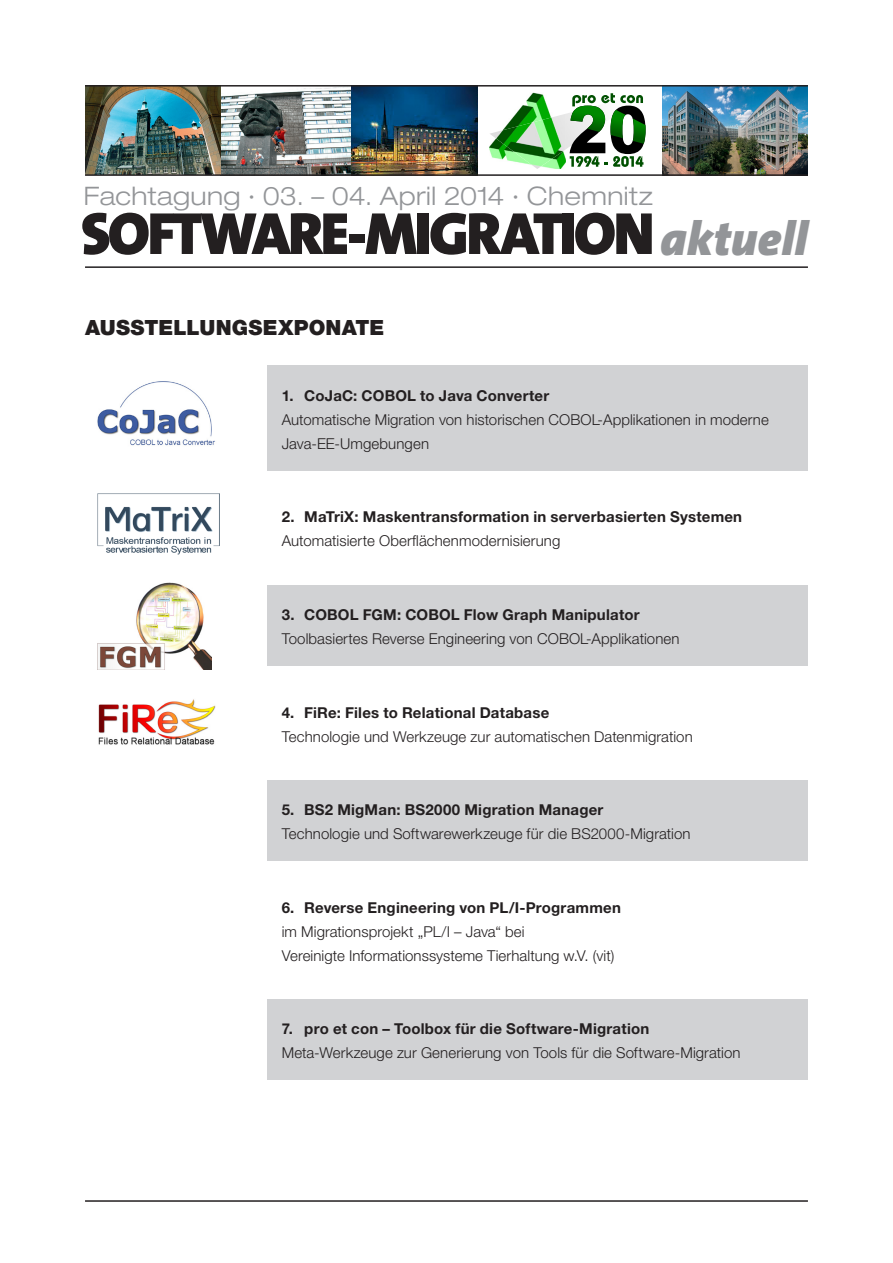
<style>
.page{position:relative;width:893px;height:1263px;background:#fff}
.page>*{position:absolute;margin:0;border:0;box-sizing:border-box;transform-origin:0 0}
.t1{font:900 60px "The Sans";letter-spacing:-.045em;color:#231f20}
.t2{font:300 expanded 25.5px "Helvetica Neue";letter-spacing:.015em;color:#939598}
.t3{font:900 21px "Helvetica Neue";letter-spacing:.01em;color:#231f20}
.t4{font:300 15px/24px "Helvetica Neue";letter-spacing:.005em;color:#231f20}
.t5{font:700 15px/24px "Helvetica Neue";letter-spacing:.015em;color:#231f20}
.s1{font-style:italic;font-size:48px;color:#939598}
.s2{font-weight:700}
.s3{font-weight:300}
</style>
<div class="page">
<img style="left:85px;top:87px;width:392px;height:87px">
<img style="left:663px;top:87px;width:145px;height:87px">
<img style="left:566px;top:113px;width:4px;height:36px">
<img style="left:515px;top:92px;width:35px;height:22px">
<img style="left:489px;top:114px;width:77px;height:55px">
<svg style="left:570px;top:93px;width:76px;height:74px"></svg>
<hr style="left:85px;top:174px;width:723px;height:2px;background:#231f20">
<hr style="left:85px;top:266px;width:723px;height:2px;background:#231f20">
<hr style="left:85px;top:85px;width:723px;height:2px;background:#231f20">
<div style="left:268px;top:366px;width:540px;height:105px;background:#d1d2d4"></div>
<div style="left:268px;top:585px;width:540px;height:80px;background:#d1d2d4"></div>
<div style="left:268px;top:780px;width:540px;height:81px;background:#d1d2d4"></div>
<div style="left:268px;top:999px;width:540px;height:81px;background:#d1d2d4"></div>
<hr style="left:85px;top:1200px;width:723px;height:2px;background:#231f20">
<img style="left:97px;top:381px;width:118px;height:65px">
<img style="left:98px;top:493px;width:121px;height:61px">
<img style="left:97px;top:583px;width:114px;height:86px">
<img style="left:98px;top:699px;width:118px;height:46px">
<h2 class="t2" style="left:84px;top:181px;width:570px">Fachtagung · 03. – 04. April 2014 · Chemnitz</h2>
<h1 class="t1" style="left:81px;top:183px;width:728px">SOFTWARE-MIGRATION <span class="s1">aktuell</span></h1>
<p class="t3" style="left:85px;top:315px;width:301px">AUSSTELLUNGSEXPONATE</p>
<p class="t4" style="left:282px;top:383px;width:489px"><span class="s2">1. CoJaC: COBOL to Java Converter<br></span>Automatische Migration von historischen COBOL-Applikationen in moderne<br>Java-EE-Umgebungen</p>
<p class="t5" style="left:282px;top:505px;width:462px">2. MaTriX: Maskentransformation in serverbasierten Systemen<br><span class="s3">Automatisierte Oberflächenmodernisierung</span></p>
<p class="t4" style="left:282px;top:602px;width:399px"><span class="s2">3. COBOL FGM: COBOL Flow Graph Manipulator<br></span>Toolbasiertes Reverse Engineering von COBOL-Applikationen</p>
<p class="t4" style="left:282px;top:700px;width:413px"><span class="s2">4. FiRe: Files to Relational Database<br></span>Technologie und Werkzeuge zur automatischen Datenmigration</p>
<p class="t4" style="left:282px;top:797px;width:410px"><span class="s2">5. BS2 MigMan: BS2000 Migration Manager<br></span>Technologie und Softwarewerkzeuge für die BS2000-Migration</p>
<p class="t4" style="left:282px;top:895px;width:341px"><span class="s2">6. Reverse Engineering von PL/I-Programmen </span>im Migrationsprojekt „PL/I – Java“ bei<br>Vereinigte Informationssysteme Tierhaltung w.V. (vit)</p>
<p class="t4" style="left:282px;top:1016px;width:460px"><span class="s2">7. pro et con – Toolbox für die Software-Migration<br></span>Meta-Werkzeuge zur Generierung von Tools für die Software-Migration</p>
</div>
